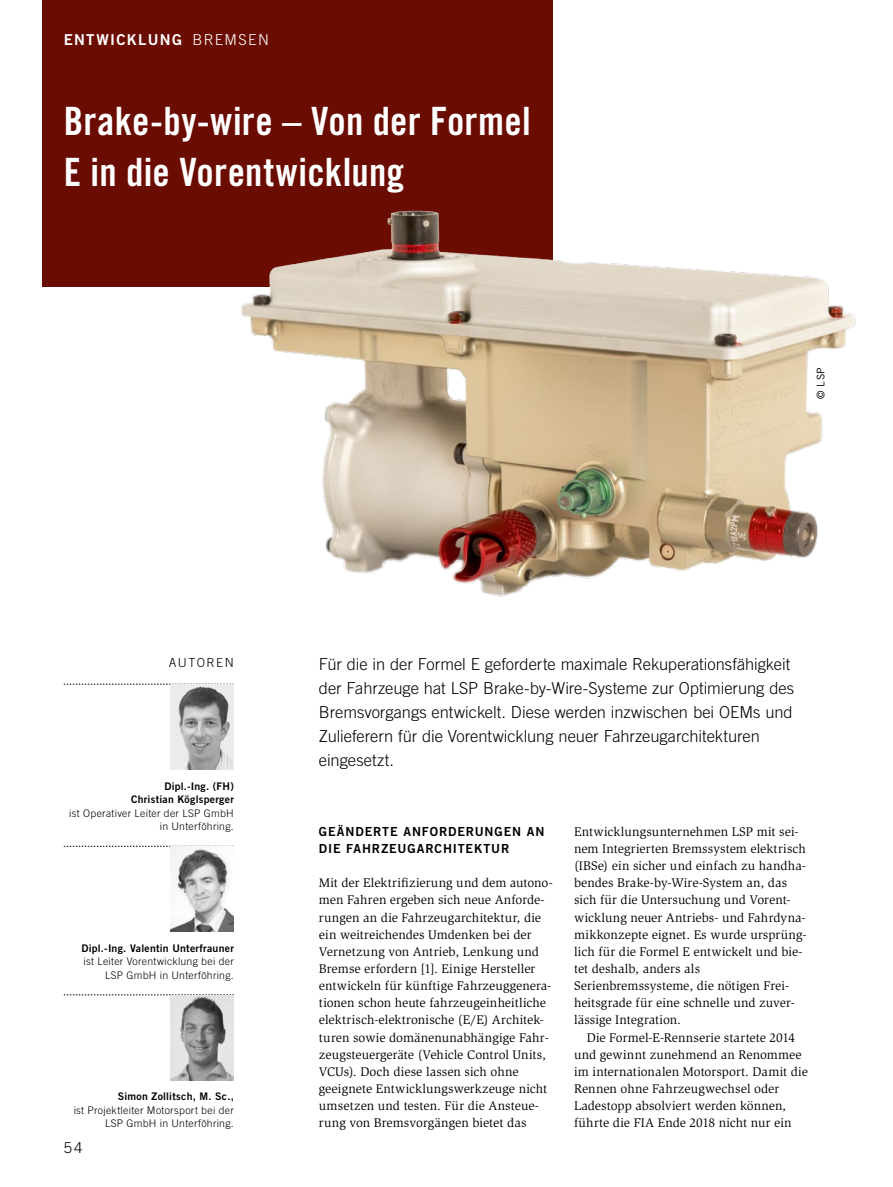
<style>
.page{position:relative;width:893px;height:1187px;background:#fff}
.page>*{position:absolute;margin:0;border:0;box-sizing:border-box;transform-origin:0 0}
.Title_x{font:39px/50.7px "Trade Gothic LT Std Bd Cn 20";letter-spacing:.005em;color:#fff}
.Trailer_x{font:300 16.5px/24px "Trade Gothic LT Std";letter-spacing:-.005em;color:#000}
.Category_x{font:15px "Trade Gothic LT Std Bd 2";letter-spacing:.09em;color:#fff}
.NoXML_Pagina{font:300 15px "Trade Gothic LT Std";color:#000}
.Para_x{font:12.9px/17.1px "Slimbach Std";letter-spacing:.005em;color:#000}
.Para_Indent{font:12.9px/17.1px "Slimbach Std";letter-spacing:.005em;color:#000}
.SectionHeading_1_x{font:12.45px/17.1px "Trade Gothic LT Std Bd 2";letter-spacing:.07em;color:#000}
.NoXML_Author_Heading{font:300 12.45px "Trade Gothic LT Std";letter-spacing:.115em;color:#000}
.Biography_x{font:300 10.5px/13.5px "Trade Gothic LT Std";letter-spacing:.025em;color:#000;text-align:right}
.Author_Name{font:10.5px/13.5px "Trade Gothic LT Std Bd 2";letter-spacing:.025em;color:#000;text-align:right}
.Image_Source_x{font:10.5px "Trade Gothic LT Std";color:#000}
.s1{font-family:"Trade Gothic LT Std";font-weight:300}
</style>
<div class="page">
<svg style="left:64px;top:684px;width:106px;height:1px"></svg>
<svg style="left:64px;top:846px;width:106px;height:1px"></svg>
<svg style="left:64px;top:994px;width:106px;height:1px"></svg>
<img style="left:170px;top:684px;width:64px;height:85px">
<img style="left:170px;top:846px;width:64px;height:85px">
<img style="left:170px;top:994px;width:64px;height:86px">
<div style="left:43px;top:0;width:510px;height:287px;background:#6b0c00"></div>
<img style="left:241px;top:210px;width:615px;height:387px">
<p class="Category_x" style="left:64px;top:30px;width:152px">ENTWICKLUNG <span class="s1">Bremsen</span></p>
<p class="Title_x" style="left:64px;top:96px;width:468px">Brake-by-wire – Von der Formel<br>E in die Vorentwicklung</p>
<p class="Image_Source_x" style="left:814px;top:399px;width:33px;rotate:-90deg">© LSP</p>
<p class="NoXML_Author_Heading" style="left:169px;top:655px;width:66px">AUTOREN</p>
<p class="Author_Name" style="left:131px;top:779px;width:104px">Dipl.-Ing. (FH)<br>Christian Köglsperger</p>
<p class="Biography_x" style="left:69px;top:806px;width:166px">ist Operativer Leiter der LSP GmbH in Unterföhring.</p>
<p class="Author_Name" style="left:81px;top:941px;width:154px">Dipl.-Ing. Valentin Unterfrauner</p>
<p class="Biography_x" style="left:84px;top:954px;width:152px">ist Leiter Vorentwicklung bei der<br>LSP GmbH in Unterföhring.</p>
<p class="Author_Name" style="left:118px;top:1089px;width:118px">Simon Zollitsch, M. Sc.,</p>
<p class="Biography_x" style="left:74px;top:1103px;width:162px">ist Projektleiter Motorsport bei der<br>LSP GmbH in Unterföhring.</p>
<p class="NoXML_Pagina" style="left:64px;top:1138px;width:20px">54</p>
<p class="Trailer_x" style="left:319px;top:651px;width:477px">Für die in der Formel E geforderte maximale Rekuperationsfähigkeit der Fahrzeuge hat LSP Brake-by-Wire-Systeme zur Optimierung des Bremsvorgangs entwickelt. Diese werden inzwischen bei OEMs und Zulieferern für die Vorentwicklung neuer Fahrzeugarchitekturen eingesetzt.</p>
<p class="SectionHeading_1_x" style="left:319px;top:822px;width:227px">GEÄNDERTE ANFORDERUNGEN AN<br>DIE FAHRZEUGARCHITEKTUR</p>
<p class="Para_x" style="left:319px;top:874px;width:235px">Mit der Elektrifizierung und dem autono&shy;men Fahren ergeben sich neue Anforde&shy;rungen an die Fahrzeugarchitektur, die ein weitreichendes Umdenken bei der Vernetzung von Antrieb, Lenkung und Bremse erfordern [1]. Einige Hersteller entwickeln für künftige Fahrzeuggenera&shy;tionen schon heute fahrzeugeinheitliche elektrisch-elektronische (E/E) Architek&shy;turen sowie domänenunabhängige Fahr&shy;zeugsteuergeräte (Vehicle Control Units, VCUs). Doch diese lassen sich ohne geeignete Entwicklungswerkzeuge nicht umsetzen und testen. Für die Ansteue&shy;rung von Bremsvorgängen bietet das</p>
<p class="Para_x" style="left:574px;top:823px;width:234px">Entwicklungsunternehmen LSP mit sei&shy;nem Integrierten Bremssystem elektrisch (IBSe) ein sicher und einfach zu handha&shy;bendes Brake-by-Wire-System an, das sich für die Untersuchung und Vorent&shy;wicklung neuer Antriebs- und Fahrdyna&shy;mikkonzepte eignet. Es wurde ursprüng&shy;lich für die Formel E entwickelt und bie&shy;tet deshalb, anders als Serienbremssysteme, die nötigen Frei&shy;heitsgrade für eine schnelle und zuver&shy;lässige Integration.</p>
<p class="Para_Indent" style="left:574px;top:1028px;width:235px;text-indent:13px">Die Formel-E-Rennserie startete 2014 und gewinnt zunehmend an Renommee im internationalen Motorsport. Damit die Rennen ohne Fahrzeugwechsel oder Ladestopp absolviert werden können, führte die FIA Ende 2018 nicht nur ein</p>
</div>
